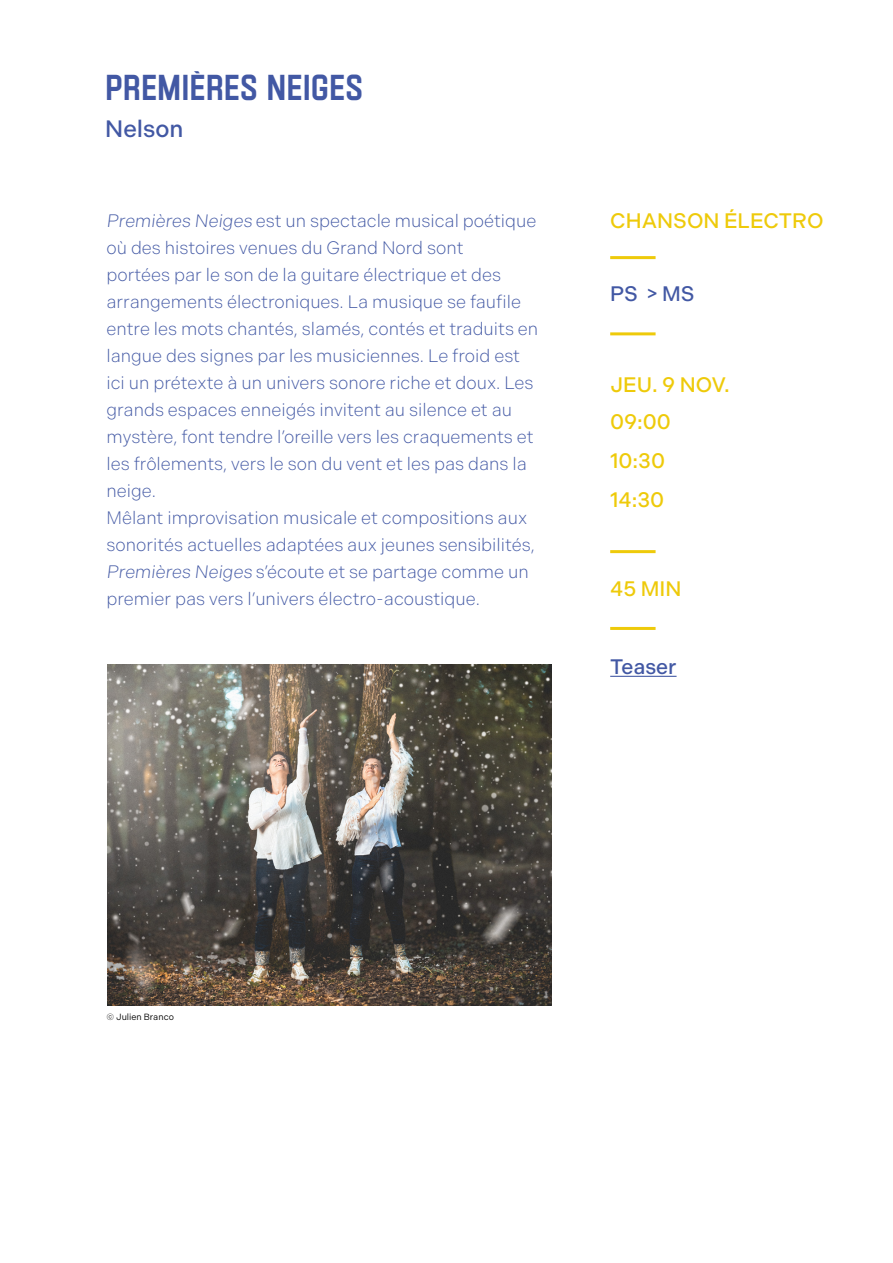
<style>
.page{position:relative;width:893px;height:1263px;background:#fff}
.page>*{position:absolute;margin:0;border:0;box-sizing:border-box;transform-origin:0 0}
.t1{font:36px "Plaak 4 Terme 44 Bold B";color:#4258a4}
.t2{font:500 23.7px "Indivisible";color:#4258a4}
.t3{font:500 21px "Indivisible";color:#eeca0a}
.t4{font:500 21px "Indivisible";color:#4258a4}
.t5{font:300 18px/27px "Indivisible";color:#4258a4}
.t6{font:9px "Indivisible";color:#000}
</style>
<div class="page">
<img style="left:107px;top:665px;width:444px;height:340px">
<hr style="left:610px;top:256px;width:46px;height:3px;background:#eeca0a">
<hr style="left:610px;top:332px;width:46px;height:3px;background:#eeca0a">
<hr style="left:610px;top:550px;width:46px;height:3px;background:#eeca0a">
<hr style="left:610px;top:627px;width:46px;height:3px;background:#eeca0a">
<hr style="left:610px;top:676px;width:67px;height:1px;background:#4258a4">
<h1 class="t1" style="left:105px;top:68px;width:259px">PREMIÈRES NEIGES</h1>
<h2 class="t2" style="left:105px;top:115px;width:80px">Nelson</h2>
<p class="t5" style="left:106px;top:208px;width:433px">Premières Neiges est un spectacle musical poétique où des histoires venues du Grand Nord sont<br>portées par le son de la guitare électrique et des arrangements électroniques. La musique se faufile entre les mots chantés, slamés, contés et traduits en langue des signes par les musiciennes. Le froid est ici un prétexte à un univers sonore riche et doux. Les grands espaces enneigés invitent au silence et au mystère, font tendre l’oreille vers les craquements et les frôlements, vers le son du vent et les pas dans la neige.<br>Mêlant improvisation musicale et compositions aux sonorités actuelles adaptées aux jeunes sensibilités, Premières Neiges s’écoute et se partage comme un premier pas vers l’univers électro-acoustique.</p>
<p class="t3" style="left:610px;top:209px;width:215px">CHANSON ÉLECTRO</p>
<p class="t4" style="left:610px;top:282px;width:86px">PS &gt; MS</p>
<p class="t3" style="left:610px;top:373px;width:121px">JEU. 9 NOV.</p>
<p class="t3" style="left:610px;top:409px;width:62px">09:00</p>
<p class="t3" style="left:610px;top:448px;width:56px">10:30</p>
<p class="t3" style="left:610px;top:487px;width:56px">14:30</p>
<p class="t3" style="left:610px;top:576px;width:73px">45 MIN</p>
<p class="t4" style="left:610px;top:655px;width:68px">Teaser</p>
<p class="t6" style="left:106px;top:1012px;width:69px">© Julien Branco</p>
</div>
